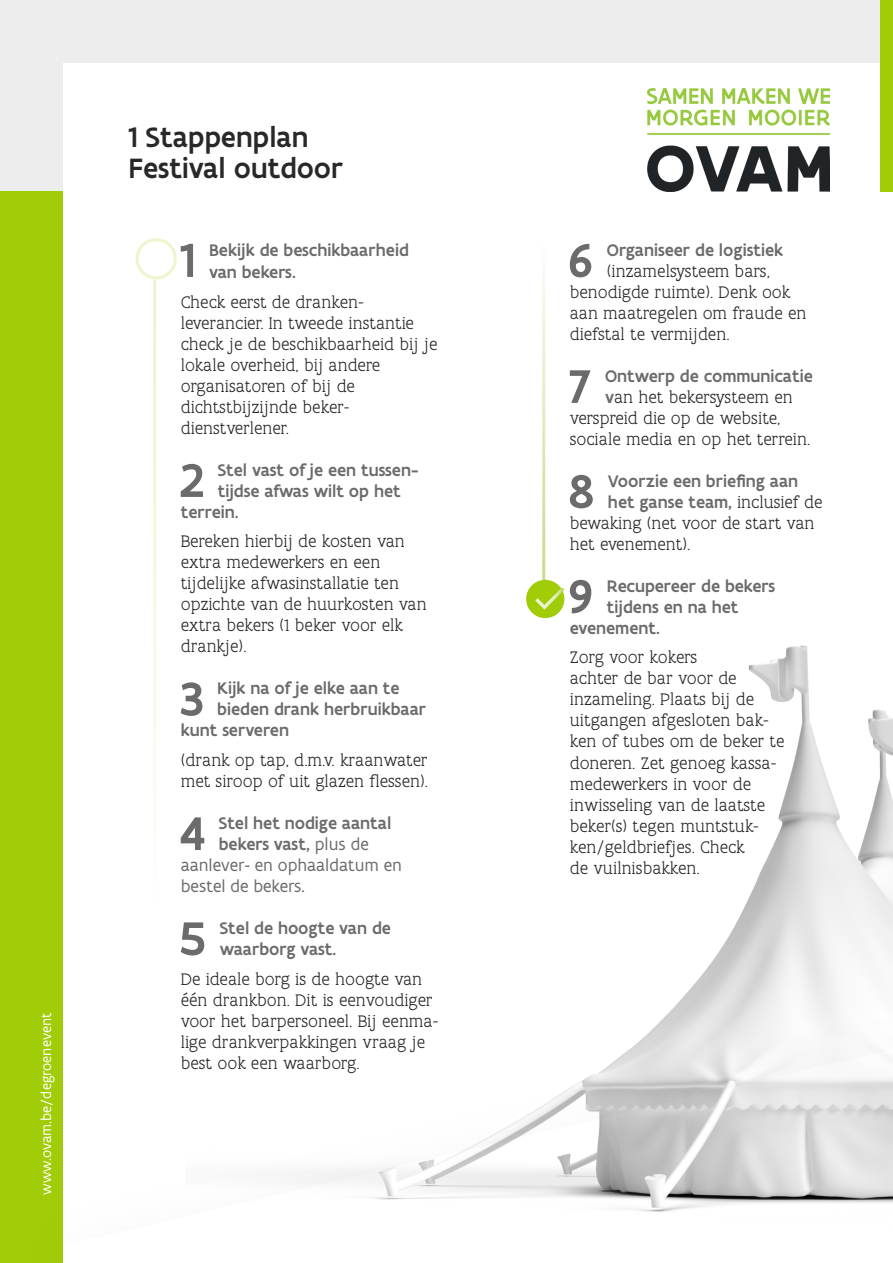
<style>
.page{position:relative;width:893px;height:1263px;background:#ededed}
.page>*{position:absolute;margin:0;border:0;box-sizing:border-box;transform-origin:0 0}
.t1{font:500 50.7px "Flanders Art Sans";color:#6b6b6b}
.t2{font:500 30px/31.5px "Flanders Art Sans";color:#282828}
.t3{font:300 18px/21px "Flanders Art Serif";color:#282828}
.t4{font:500 18px/21px "Flanders Art Sans";color:#6b6b6b}
.t5{font:18px "Flanders Art Sans";color:#6b6b6b}
.t6{font:15px "Flanders Art Sans";color:#fff}
.s1{font-weight:400}
.s2{font-family:"Flanders Art Sans";font-weight:500;color:#6b6b6b}
.s3{font-family:"Flanders Art Serif";font-weight:300;color:#282828}
</style>
<div class="page">
<div style="left:0;top:191px;width:64px;height:1072px;background:#a0cc08"></div>
<div style="left:64px;top:64px;width:829px;height:1199px;background:#fff"></div>
<img style="left:526px;top:357px;width:367px;height:656px">
<hr style="left:542px;top:242px;width:3px;height:370px;background:#fff">
<img style="left:647px;top:88px;width:182px;height:103px">
<div style="left:880px;top:0;width:13px;height:191px;background:#a0cc08"></div>
<div style="left:27px;top:1013px;width:866px;height:250px;background:#ededed;opacity:.75"></div>
<svg style="left:64px;top:1046px;width:829px;height:217px"></svg>
<div style="left:136px;top:238px;width:41px;height:41px;border:3px solid #ecf5ce;border-radius:50%"></div>
<div style="left:526px;top:580px;width:38px;height:38px;background:#a0cc08;border-radius:50%"></div>
<svg style="left:535px;top:587px;width:29px;height:23px"></svg>
<p class="t6" style="left:37px;top:1194px;width:184px;rotate:-90deg">www.ovam.be/degroenevent</p>
<h2 class="t2" style="left:129px;top:121px;width:216px">1 Stappenplan<br>Festival outdoor</h2>
<h1 class="t1" style="left:180px;top:229px;width:17px">1</h1>
<p class="t4" style="left:209px;top:239px;width:201px;line-height:22.5px">Bekijk de beschikbaarheid van bekers.</p>
<p class="t3" style="left:181px;top:291px;width:258px">Check eerst de dranken&shy;leverancier. In tweede instantie check je de beschikbaarheid bij je lokale overheid, bij andere organisatoren of bij de dichtstbijzijnde beker&shy;dienstverlener.</p>
<h1 class="t1" style="left:180px;top:449px;width:26px">2</h1>
<p class="t4" style="left:218px;top:459px;width:202px">Stel vast of je een tussen-</p>
<p class="t4" style="left:218px;top:480px;width:185px">tijdse afwas wilt op het</p>
<p class="t4" style="left:181px;top:501px;width:59px">terrein.</p>
<p class="t3" style="left:181px;top:531px;width:247px">Bereken hierbij de kosten van extra medewerkers en een tijdelijke afwasinstallatie ten opzichte van de huurkosten van extra bekers (1 beker voor elk drankje).</p>
<h1 class="t1" style="left:180px;top:667px;width:25px">3</h1>
<p class="t4" style="left:217px;top:678px;width:184px">Kijk na of je elke aan te</p>
<p class="t4" style="left:217px;top:699px;width:211px">bieden drank herbruikbaar</p>
<p class="t4" style="left:181px;top:720px;width:110px">kunt serveren</p>
<p class="t3" style="left:181px;top:749px;width:249px">(drank op tap, d.m.v. kraanwater met siroop of uit glazen flessen).</p>
<h1 class="t1" style="left:180px;top:802px;width:27px">4</h1>
<p class="t4" style="left:219px;top:812px;width:174px">Stel het nodige aantal</p>
<p class="t4" style="left:219px;top:833px;width:152px">bekers vast, <span class="s1">plus de</span></p>
<p class="t5" style="left:181px;top:854px;width:223px">aanlever- en ophaaldatum en</p>
<p class="t5" style="left:181px;top:875px;width:126px">bestel de bekers.</p>
<h1 class="t1" style="left:179px;top:907px;width:28px">5</h1>
<p class="t4" style="left:220px;top:917px;width:173px">Stel de hoogte van de waarborg vast.</p>
<p class="t3" style="left:181px;top:968px;width:259px">De ideale borg is de hoogte van één drankbon. Dit is eenvoudiger voor het barpersoneel. Bij eenma&shy;lige drankverpakkingen vraag je best ook een waarborg.</p>
<h1 class="t1" style="left:568px;top:229px;width:27px">6</h1>
<p class="t4" style="left:607px;top:239px;width:178px">Organiseer de logistiek</p>
<p class="t3" style="left:570px;top:260px;width:238px;text-indent:37px">(inzamelsysteem bars, benodigde ruimte). Denk ook aan maatregelen om fraude en diefstal te vermijden.</p>
<h1 class="t1" style="left:569px;top:355px;width:24px">7</h1>
<p class="t4" style="left:605px;top:365px;width:209px">Ontwerp de communicatie</p>
<p class="t3" style="left:570px;top:386px;width:242px;text-indent:35px"><span class="s2">v</span>an het bekersysteem en verspreid die op de website, sociale media en op het terrein.</p>
<h1 class="t1" style="left:568px;top:460px;width:28px">8</h1>
<p class="t4" style="left:608px;top:470px;width:216px">Voorzie een briefing aan het ganse team, <span class="s3">inclusief de</span></p>
<p class="t3" style="left:570px;top:512px;width:246px">bewaking (net voor de start van het evenement).</p>
<h1 class="t1" style="left:568px;top:565px;width:27px">9</h1>
<p class="t4" style="left:607px;top:575px;width:170px">Recupereer de bekers</p>
<p class="t4" style="left:607px;top:596px;width:133px">tijdens en na het</p>
<p class="t4" style="left:570px;top:617px;width:92px">evenement.</p>
<p class="t3" style="left:570px;top:647px;width:216px">Zorg voor kokers<br>achter de bar voor de inzameling. Plaats bij de uitgangen afgesloten bak&shy;ken of tubes om de beker te doneren. Zet genoeg kassa&shy;medewerkers in voor de inwisseling van de laatste beker(s) tegen muntstuk&shy;ken/geldbriefjes. Check<br>de vuilnisbakken.</p>
</div>
